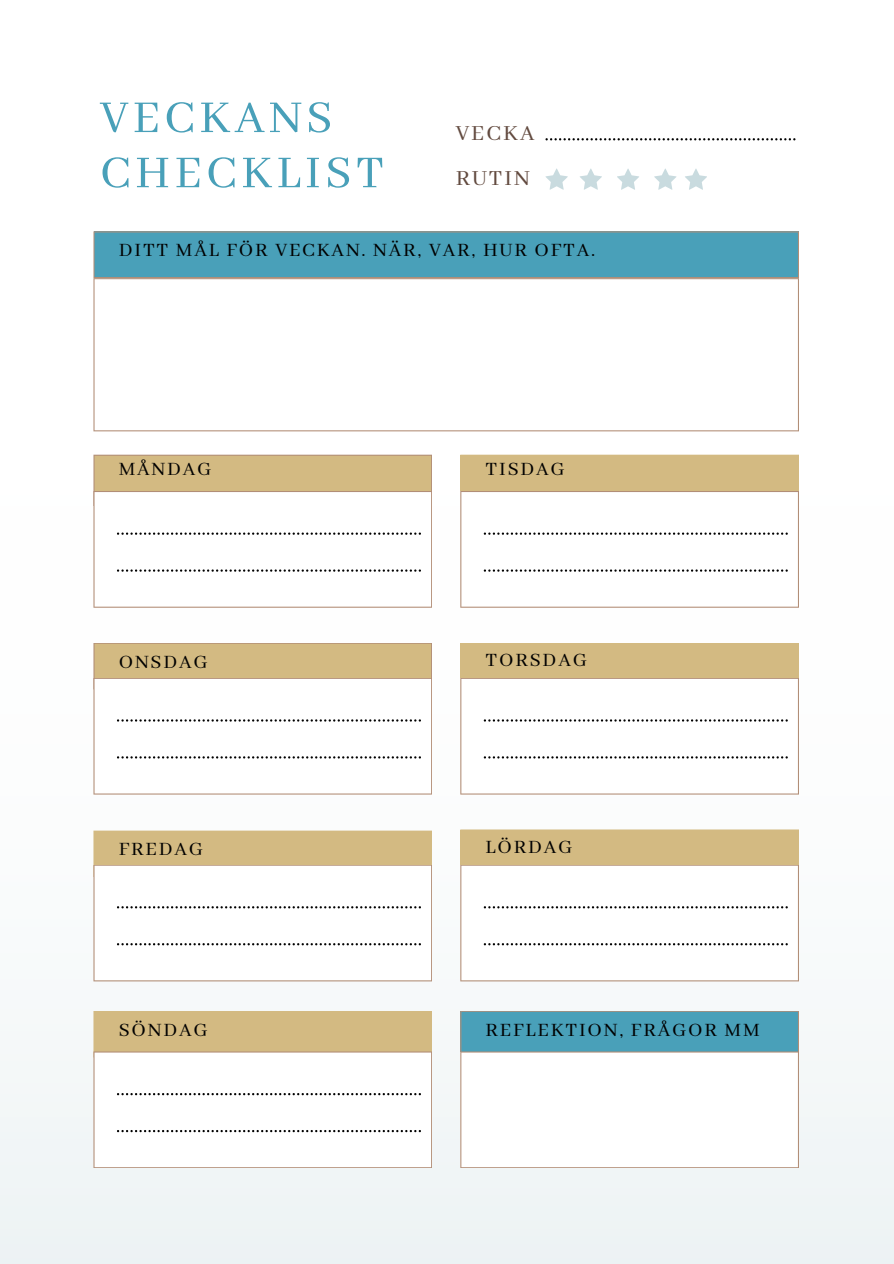
<style>
.page{position:relative;width:894px;height:1264px;background:#fff}
.page>*{position:absolute;margin:0;border:0;box-sizing:border-box;transform-origin:0 0}
.t1{font:50.25px/55.2px "Abhaya Libre";letter-spacing:.085em;color:#49a0b9}
.t2{font:24px "Abhaya Libre";letter-spacing:.085em;color:#624a3f}
.t3{font:21px "Abhaya Libre";letter-spacing:.085em;color:#000}
</style>
<div class="page">
<svg style="left:545px;top:138px;width:250px;height:2px"></svg>
<svg style="left:654px;top:168px;width:22px;height:22px"></svg>
<svg style="left:685px;top:169px;width:22px;height:21px"></svg>
<svg style="left:617px;top:169px;width:22px;height:21px"></svg>
<svg style="left:580px;top:168px;width:21px;height:22px"></svg>
<svg style="left:545px;top:168px;width:22px;height:22px"></svg>
<div style="left:93px;top:231px;width:705px;height:47px;background:#49a0b9"></div>
<div style="left:0;top:483px;width:893px;height:780px;background:#f7fafa"></div>
<svg style="left:93px;top:278px;width:705px;height:153px"></svg>
<svg style="left:93px;top:454px;width:339px;height:153px"></svg>
<svg style="left:93px;top:643px;width:339px;height:151px"></svg>
<svg style="left:460px;top:454px;width:338px;height:153px"></svg>
<svg style="left:460px;top:643px;width:338px;height:151px"></svg>
<svg style="left:93px;top:830px;width:339px;height:151px"></svg>
<svg style="left:460px;top:829px;width:338px;height:152px"></svg>
<svg style="left:460px;top:1011px;width:338px;height:157px"></svg>
<svg style="left:93px;top:1011px;width:339px;height:157px"></svg>
<h1 class="t1" style="left:100px;top:92px;width:285px">VECKANS<br>CHECKLIST</h1>
<h2 class="t2" style="left:455px;top:120px;width:80px">VECKA</h2>
<h2 class="t2" style="left:455px;top:165px;width:76px">RUTIN</h2>
<p class="t3" style="left:119px;top:239px;width:478px">DITT MÅL FÖR VECKAN. NÄR, VAR, HUR OFTA.</p>
<p class="t3" style="left:119px;top:457px;width:94px">MÅNDAG</p>
<p class="t3" style="left:119px;top:650px;width:90px">ONSDAG</p>
<p class="t3" style="left:485px;top:457px;width:81px">TISDAG</p>
<p class="t3" style="left:485px;top:648px;width:103px">TORSDAG</p>
<p class="t3" style="left:119px;top:837px;width:86px">FREDAG</p>
<p class="t3" style="left:485px;top:835px;width:88px">LÖRDAG</p>
<p class="t3" style="left:119px;top:1018px;width:90px">SÖNDAG</p>
<p class="t3" style="left:485px;top:1018px;width:275px">REFLEKTION, FRÅGOR MM</p>
</div>
